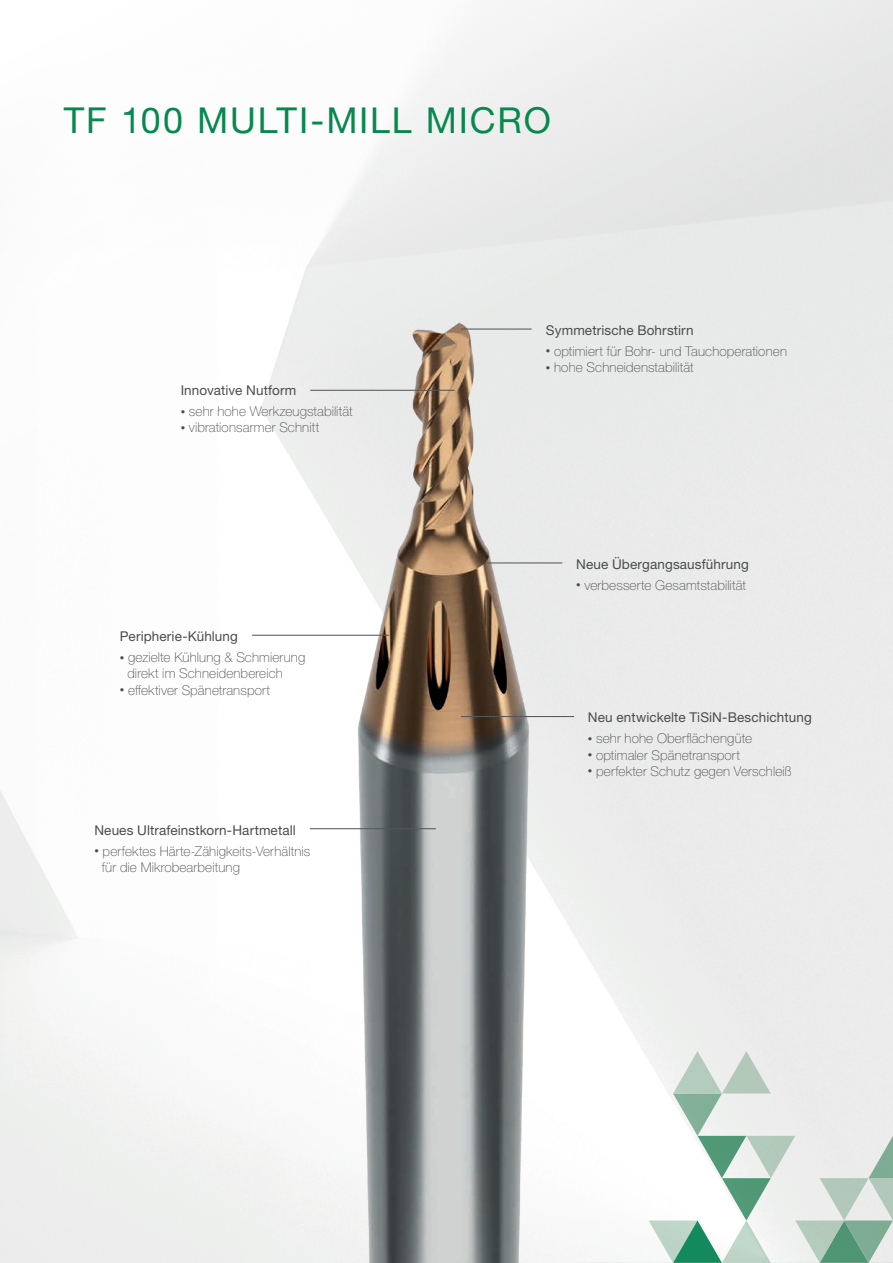
<style>
.page{position:relative;width:893px;height:1263px;background:#fff}
.page>*{position:absolute;margin:0;border:0;box-sizing:border-box;transform-origin:0 0}
.t1{font:35.7px "Helvetica Neue LTW1 G";letter-spacing:.05em;color:#07884e}
.t2{font:100 13.5px/16.2px "Helvetica Neue LTW1 G";letter-spacing:.01em;color:#4b4c4d}
.t3{font:13.5px "Helvetica Neue LTW1 G";letter-spacing:.01em;color:#4b4c4d}
.s1{font-size:9px}
</style>
<div class="page">
<svg style="left:637px;top:1051px;width:256px;height:212px"></svg>
<img style="left:256px;top:293px;width:381px;height:970px">
<hr style="left:485px;top:562px;width:77px;height:1px;background:#57585a">
<hr style="left:461px;top:716px;width:113px;height:1px;background:#57585a">
<hr style="left:461px;top:328px;width:71px;height:2px;background:#57585a">
<hr style="left:310px;top:390px;width:145px;height:1px;background:#57585a">
<hr style="left:252px;top:635px;width:137px;height:1px;background:#57585a">
<hr style="left:310px;top:828px;width:126px;height:1px;background:#57585a">
<h1 class="t1" style="left:64px;top:98px;width:489px">TF 100 MULTI-MILL MICRO</h1>
<p class="t3" style="left:181px;top:382px;width:117px">Innovative Nutform</p>
<p class="t2" style="left:181px;top:403px;width:173px"><span class="s1">•</span> sehr hohe Werkzeugstabilität</p>
<p class="t2" style="left:181px;top:419px;width:140px"><span class="s1">•</span> vibrationsarmer Schnitt</p>
<p class="t3" style="left:120px;top:628px;width:120px">Peripherie-Kühlung</p>
<p class="t2" style="left:127px;top:649px;width:179px;text-indent:-7px"><span class="s1">•</span> gezielte Kühlung &amp; Schmierung direkt im Schneidenbereich</p>
<p class="t2" style="left:120px;top:682px;width:152px"><span class="s1">•</span> effektiver Spänetransport</p>
<p class="t3" style="left:94px;top:821px;width:203px">Neues Ultrafeinstkorn-Hartmetall</p>
<p class="t2" style="left:102px;top:843px;width:210px;text-indent:-7px"><span class="s1">•</span> perfektes Härte-Zähigkeits-Verhältnis für die Mikrobearbeitung</p>
<p class="t3" style="left:546px;top:322px;width:149px">Symmetrische Bohrstirn</p>
<p class="t2" style="left:546px;top:343px;width:243px"><span class="s1">•</span> optimiert für Bohr- und Tauchoperationen</p>
<p class="t2" style="left:546px;top:359px;width:149px"><span class="s1">•</span> hohe Schneidenstabilität</p>
<p class="t3" style="left:576px;top:556px;width:174px">Neue Übergangsausführung</p>
<p class="t2" style="left:576px;top:577px;width:171px"><span class="s1">•</span> verbesserte Gesamtstabilität</p>
<p class="t3" style="left:588px;top:709px;width:225px">Neu entwickelte TiSiN-Beschichtung</p>
<p class="t2" style="left:588px;top:731px;width:166px"><span class="s1">•</span> sehr hohe Oberflächengüte</p>
<p class="t2" style="left:588px;top:747px;width:154px"><span class="s1">•</span> optimaler Spänetransport</p>
<p class="t2" style="left:588px;top:763px;width:205px"><span class="s1">•</span> perfekter Schutz gegen Verschleiß</p>
</div>
